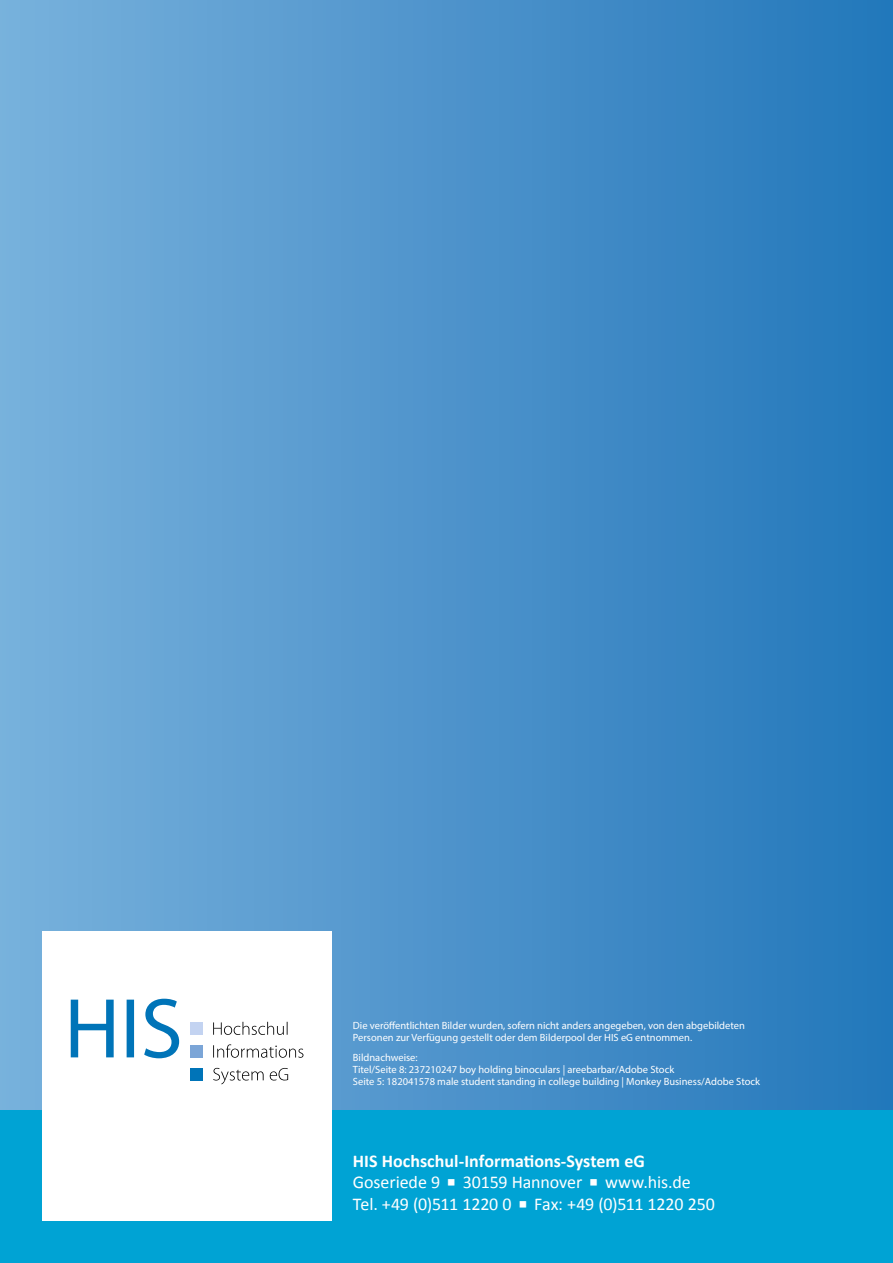
<style>
.page{position:relative;width:893px;height:1263px;background:#fff}
.page>*{position:absolute;margin:0;border:0;box-sizing:border-box;transform-origin:0 0}
.t1{font:18px "Calibri";letter-spacing:-.005em;color:#fff}
.t2{font:700 18px "Calibri";color:#fff}
.t3{font:10.5px/12px "Myriad Pro";color:#fff}
</style>
<div class="page">
<div style="left:0;top:0;width:893px;height:1110px;background:linear-gradient(to right,#79b1dc,#2377ba)"></div>
<div style="left:0;top:1110px;width:893px;height:153px;background:#00a3d4"></div>
<div style="left:43px;top:931px;width:289px;height:289px;background:#fff"></div>
<div style="left:190px;top:1022px;width:12px;height:13px;background:#c3d3f1"></div>
<div style="left:190px;top:1045px;width:12px;height:12px;background:#7ba5d7"></div>
<div style="left:190px;top:1068px;width:12px;height:12px;background:#0074b8"></div>
<svg style="left:71px;top:999px;width:108px;height:59px"></svg>
<svg style="left:213px;top:1022px;width:75px;height:13px"></svg>
<svg style="left:213px;top:1044px;width:90px;height:14px"></svg>
<svg style="left:213px;top:1068px;width:75px;height:16px"></svg>
<p class="t3" style="left:353px;top:1019px;width:393px">Die veröffentlichten Bilder wurden, sofern nicht anders angegeben, von den abgebildeten<br>Personen zur Verfügung gestellt oder dem Bilderpool der HIS eG entnommen.</p>
<p class="t3" style="left:353px;top:1051px;width:409px">Bildnachweise:<br>Titel/Seite 8: 237210247 boy holding binoculars | areebarbar/Adobe Stock<br>Seite 5: 182041578 male student standing in college building | Monkey Business/Adobe Stock</p>
<h1 class="t2" style="left:353px;top:1149px;width:293px">HIS Hochschul-Informations-System eG</h1>
<h1 class="t1" style="left:353px;top:1171px;width:89px">Goseriede 9</h1>
<h1 class="t1" style="left:463px;top:1171px;width:121px">30159 Hannover</h1>
<h1 class="t1" style="left:605px;top:1171px;width:87px">www.his.de</h1>
<h1 class="t1" style="left:353px;top:1192px;width:160px">Tel. +49 (0)511 1220 0</h1>
<h1 class="t1" style="left:534px;top:1192px;width:182px">Fax: +49 (0)511 1220 250</h1>
</div>
